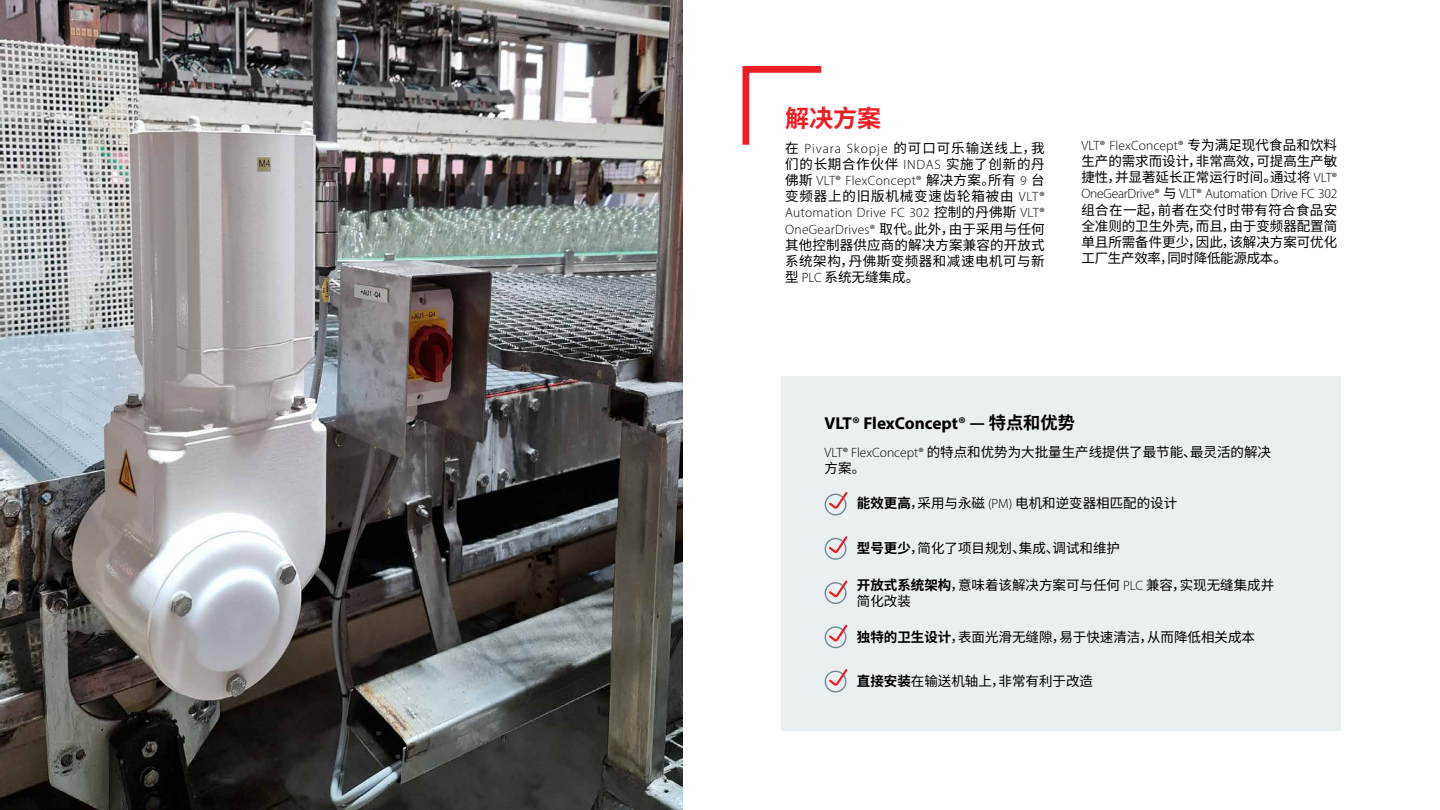
<style>
.page{position:relative;width:1440px;height:810px;background:#fff}
.page>*{position:absolute;margin:0;border:0;box-sizing:border-box;transform-origin:0 0}
.t1{font:700 24px "Source Han Sans SC";color:#ed1d24}
.t2{font:700 17.25px "Myriad Pro";color:#000}
.t3{font:13.5px/16.2px "Source Han Sans SC";color:#000}
.t4{font:300 13.5px/16.2px "Myriad Pro";letter-spacing:.01em;color:#000}
.t5{font:13.5px/16.2px "Source Han Sans SC";letter-spacing:.055em;color:#000}
.t6{font:300 13.5px "Myriad Pro";letter-spacing:-.02em;color:#000}
.t7{font:13.5px "Source Han Sans SC";letter-spacing:.06em;color:#000}
.s1{font-family:"Myriad Pro";font-weight:300}
.s2{font-family:"Source Han Sans SC";font-weight:400}
.s3{font-family:"Source Han Sans SC"}
.s4{font-weight:700}
</style>
<div class="page">
<div style="left:782px;top:376px;width:559px;height:355px;background:#eaeff2"></div>
<svg style="left:742px;top:66px;width:80px;height:79px"></svg>
<img style="left:0;top:0;width:682px;height:810px">
<div style="left:825px;top:494px;width:22px;height:22px;border:1px solid #748a96;border-radius:50%"></div>
<svg style="left:829px;top:492px;width:18px;height:17px"></svg>
<div style="left:825px;top:538px;width:22px;height:22px;border:1px solid #748a96;border-radius:50%"></div>
<svg style="left:829px;top:536px;width:18px;height:17px"></svg>
<div style="left:825px;top:582px;width:22px;height:22px;border:1px solid #748a96;border-radius:50%"></div>
<svg style="left:829px;top:580px;width:18px;height:17px"></svg>
<div style="left:825px;top:626px;width:22px;height:22px;border:1px solid #748a96;border-radius:50%"></div>
<svg style="left:829px;top:625px;width:18px;height:16px"></svg>
<div style="left:825px;top:671px;width:22px;height:22px;border:1px solid #748a96;border-radius:50%"></div>
<svg style="left:829px;top:669px;width:18px;height:17px"></svg>
<h1 class="t1" style="left:785px;top:104px;width:97px">解决方案</h1>
<p class="t5" style="left:785px;top:140px;width:261px">在 <span class="s1">Pivara Skopje</span> 的可口可乐输送线上，我们的长期合作伙伴 <span class="s1">INDAS</span> 实施了创新的丹</p>
<p class="t4" style="left:785px;top:172px;width:261px"><span class="s2">佛斯</span> VLT® FlexConcept® <span class="s2">解决方案。所有</span> 9 <span class="s2">台</span></p>
<p class="t7" style="left:785px;top:189px;width:261px">变频器上的旧版机械变速齿轮箱被由 <span class="s1">VLT®</span></p>
<p class="t4" style="left:785px;top:205px;width:261px">Automation Drive FC 302 <span class="s2">控制的丹佛斯</span> VLT®<br>OneGearDrives® <span class="s2">取代。此外，由于采用与任何</span></p>
<p class="t3" style="left:785px;top:237px;width:261px;text-align:justify">其他控制器供应商的解决方案兼容的开放式系统架构，丹佛斯变频器和减速电机可与新型 <span class="s1">PLC</span> 系统无缝集成。</p>
<p class="t4" style="left:1081px;top:137px;width:257px">VLT® FlexConcept® <span class="s2">专为满足现代食品和饮料</span></p>
<p class="t3" style="left:1081px;top:153px;width:257px">生产的需求而设计，非常高效，可提高生产敏捷性，并显著延长正常运行时间。通过将 <span class="s1">VLT®</span></p>
<p class="t6" style="left:1081px;top:186px;width:257px">OneGearDrive® <span class="s2">与</span> VLT® Automation Drive FC 302</p>
<p class="t3" style="left:1081px;top:202px;width:257px;text-align:justify">组合在一起，前者在交付时带有符合食品安全准则的卫生外壳，而且，由于变频器配置简单且所需备件更少，因此，该解决方案可优化工厂生产效率，同时降低能源成本。</p>
<p class="t2" style="left:825px;top:411px;width:252px">VLT® FlexConcept® <span class="s3">— 特点和优势</span></p>
<p class="t3" style="left:825px;top:444px;width:448px"><span class="s1">VLT® FlexConcept®</span> 的特点和优势为大批量生产线提供了最节能、最灵活的解决方案。</p>
<p class="t3" style="left:857px;top:495px;width:322px"><span class="s4">能效更高</span>，采用与永磁 <span class="s1">(PM)</span> 电机和逆变器相匹配的设计</p>
<p class="t3" style="left:857px;top:540px;width:265px"><span class="s4">型号更少</span>，简化了项目规划、集成、调试和维护</p>
<p class="t3" style="left:857px;top:577px;width:419px"><span class="s4">开放式系统架构</span>，意味着该解决方案可与任何 <span class="s1">PLC</span> 兼容，实现无缝集成并简化改装</p>
<p class="t3" style="left:857px;top:629px;width:400px"><span class="s4">独特的卫生设计</span>，表面光滑无缝隙，易于快速清洁，从而降低相关成本</p>
<p class="t3" style="left:857px;top:674px;width:238px"><span class="s4">直接安装</span>在输送机轴上，非常有利于改造</p>
</div>
